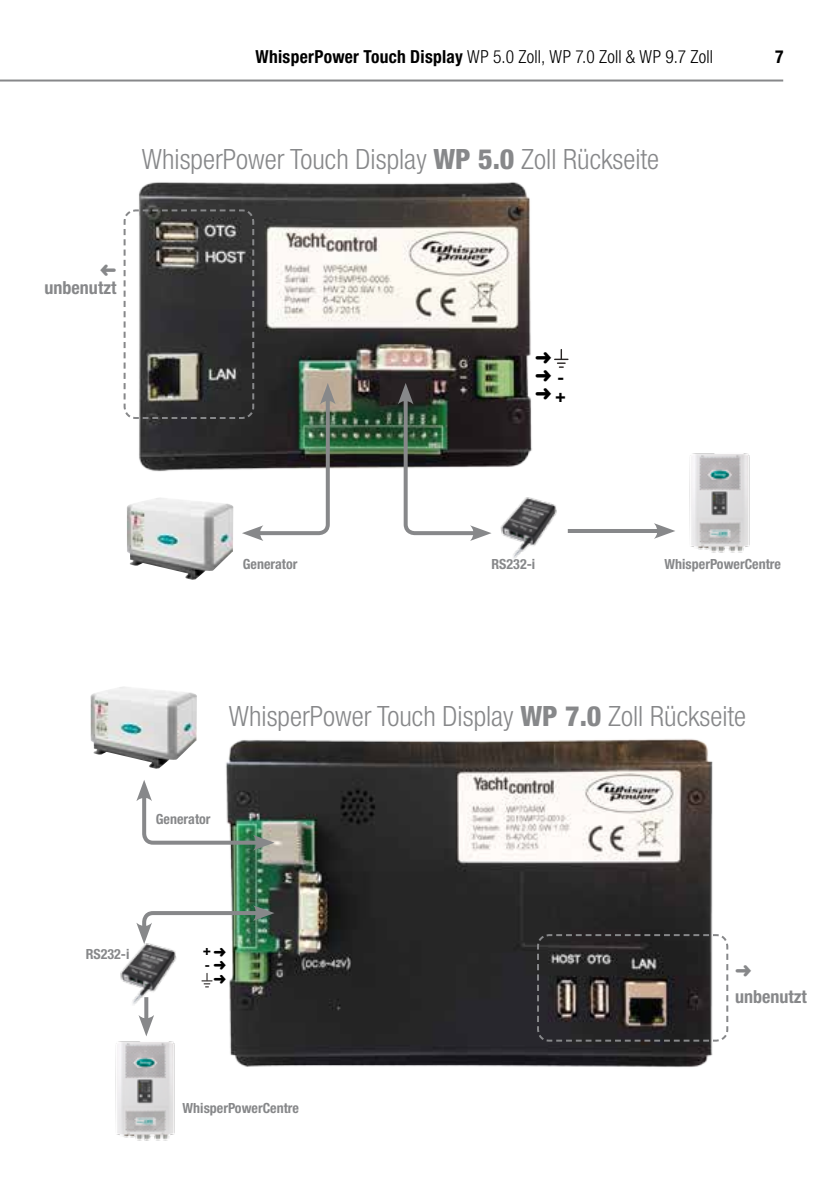
<style>
.page{position:relative;width:840px;height:1191px;background:#fff}
.page>*{position:absolute;margin:0;border:0;box-sizing:border-box;transform-origin:0 0}
.t1{font:300 condensed 28px "Helvetica Neue LT Pro";color:#87888a}
.t2{font:300 condensed 18px "Helvetica Neue LT Pro";letter-spacing:.015em;color:#000}
.t3{font:700 condensed 18px "Helvetica Neue";color:#87888a}
.t4{font:700 condensed 18px/18px "Helvetica Neue";color:#000}
.t5{font:700 condensed 18px "Helvetica Neue LT Pro";color:#000}
.t6{font:700 condensed 14px "Helvetica Neue";color:#87888a}
.t7{font:700 condensed 13.8px "Helvetica Neue";color:#000}
.s1{font-weight:700}
.s2{font-weight:800}
</style>
<div class="page">
<hr style="left:0;top:80px;width:782px;height:2px;background:#87888a">
<img style="left:139px;top:182px;width:393px;height:287px">
<img style="left:205px;top:739px;width:524px;height:328px">
<img style="left:689px;top:453px;width:61px;height:100px">
<img style="left:491px;top:497px;width:66px;height:62px">
<img style="left:120px;top:944px;width:57px;height:65px">
<hr style="left:567px;top:529px;width:94px;height:4px;background:#87888a">
<svg style="left:654px;top:523px;width:21px;height:16px"></svg>
<svg style="left:144px;top:997px;width:4px;height:18px"></svg>
<svg style="left:138px;top:1015px;width:16px;height:21px"></svg>
<img style="left:115px;top:1041px;width:60px;height:100px">
<img style="left:127px;top:541px;width:106px;height:39px">
<img style="left:90px;top:687px;width:107px;height:82px">
<svg style="left:123px;top:208px;width:212px;height:333px"></svg>
<svg style="left:136px;top:779px;width:138px;height:71px"></svg>
<svg style="left:397px;top:383px;width:94px;height:158px"></svg>
<svg style="left:136px;top:905px;width:138px;height:39px"></svg>
<svg style="left:535px;top:929px;width:193px;height:113px;background:#474443"></svg>
<svg style="left:554px;top:349px;width:13px;height:19px"></svg>
<svg style="left:202px;top:973px;width:24px;height:14px"></svg>
<p class="t2" style="left:255px;top:47px;width:459px"><span class="s1">WhisperPower Touch Display</span> WP 5.0 Zoll, WP 7.0 Zoll &amp; WP 9.7 Zoll</p>
<p class="t5" style="left:774px;top:46px;width:10px">7</p>
<p class="t1" style="left:142px;top:143px;width:518px">WhisperPower Touch Display <span class="s2">WP 5.0</span> Zoll Rückseite</p>
<p class="t3" style="left:45px;top:276px;width:73px">unbenutzt</p>
<p class="t4" style="left:535px;top:368px;width:32px">➜ - ➜+</p>
<p class="t6" style="left:242px;top:555px;width:56px">Generator</p>
<p class="t6" style="left:491px;top:555px;width:45px">RS232-i</p>
<p class="t6" style="left:664px;top:555px;width:118px">WhisperPowerCentre</p>
<p class="t1" style="left:229px;top:700px;width:518px">WhisperPower Touch Display <span class="s2">WP 7.0</span> Zoll Rückseite</p>
<p class="t6" style="left:156px;top:810px;width:56px">Generator</p>
<p class="t6" style="left:86px;top:945px;width:45px">RS232-i</p>
<p class="t7" style="left:203px;top:941px;width:25px">+➜</p>
<p class="t7" style="left:205px;top:957px;width:23px">- ➜</p>
<p class="t6" style="left:182px;top:1099px;width:118px">WhisperPowerCentre</p>
<p class="t3" style="left:734px;top:985px;width:73px">unbenutzt</p>
</div>
